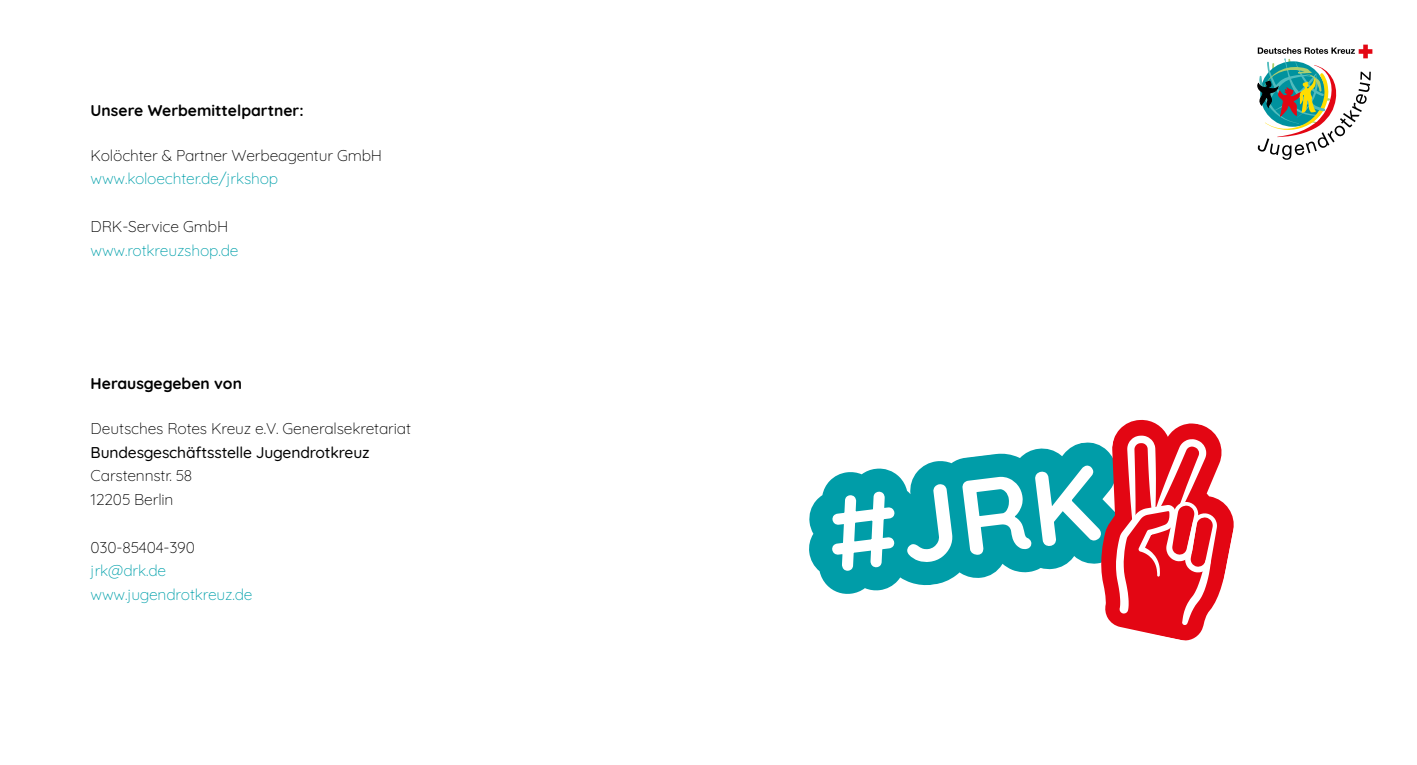
<style>
.page{position:relative;width:1417px;height:765px;background:#fff}
.page>*{position:absolute;margin:0;border:0;box-sizing:border-box;transform-origin:0 0}
.t1{font:300 15.6px/23.7px "Quicksand";letter-spacing:-.01em;color:#000}
.t2{font:300 15.6px/23.7px "Quicksand";letter-spacing:-.01em;color:#00a0aa}
.t3{font:700 15.6px "Quicksand";color:#000}
.t4{font:500 15.6px "Quicksand";letter-spacing:-.01em;color:#000}
</style>
<div class="page">
<svg style="left:809px;top:458px;width:153px;height:136px;fill:#009da8"></svg>
<svg style="left:832px;top:491px;width:62px;height:79px"></svg>
<svg style="left:907px;top:483px;width:45px;height:79px"></svg>
<svg style="left:962px;top:419px;width:272px;height:222px"></svg>
<svg style="left:1257px;top:45px;width:115px;height:115px"></svg>
<p class="t3" style="left:91px;top:98px;width:214px">Unsere Werbemittelpartner:</p>
<p class="t1" style="left:91px;top:142px;width:293px">Kolöchter &amp; Partner Werbeagentur GmbH</p>
<p class="t2" style="left:91px;top:165px;width:189px">www.koloechter.de/jrkshop</p>
<p class="t1" style="left:91px;top:213px;width:139px">DRK-Service GmbH</p>
<p class="t2" style="left:91px;top:236px;width:149px">www.rotkreuzshop.de</p>
<p class="t3" style="left:91px;top:371px;width:153px">Herausgegeben von</p>
<p class="t1" style="left:91px;top:415px;width:322px">Deutsches Rotes Kreuz e.V. Generalsekretariat</p>
<p class="t4" style="left:91px;top:440px;width:280px">Bundesgeschäftsstelle Jugendrotkreuz</p>
<p class="t1" style="left:91px;top:462px;width:103px">Carstennstr. 58<br>12205 Berlin</p>
<p class="t1" style="left:91px;top:533px;width:106px">030-85404-390</p>
<p class="t2" style="left:91px;top:557px;width:163px">jrk@drk.de www.jugendrotkreuz.de</p>
</div>
